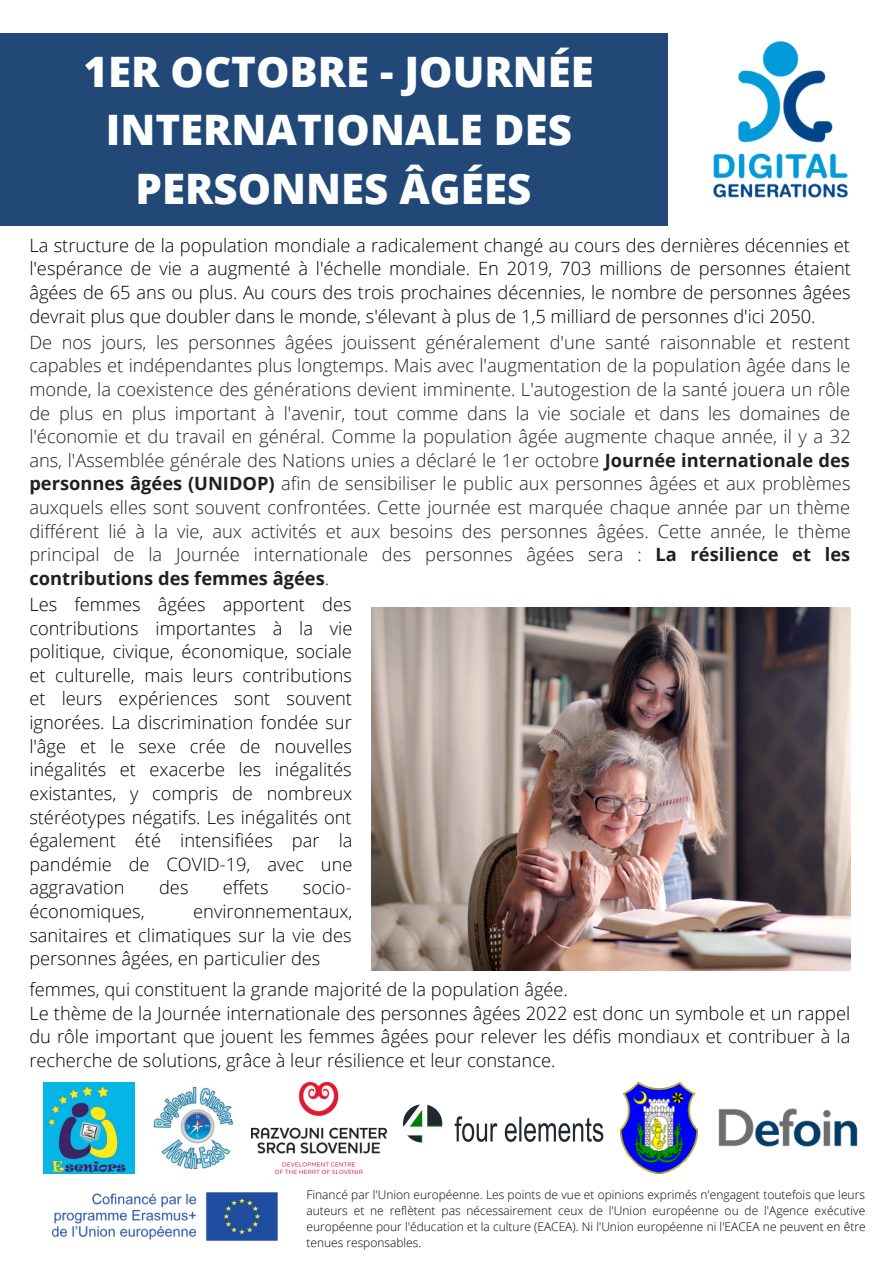
<style>
.page{position:relative;width:893px;height:1264px;background:#fff}
.page>*{position:absolute;margin:0;border:0;box-sizing:border-box;transform-origin:0 0}
.t1{font:800 42px/58.5px "Open Sans";color:#fdfffe;text-align:center}
.t2{font:300 18.3px/23.5px "Open Sans";color:#000;text-align:justify}
.t3{font:300 18.3px/23.5px "Open Sans";color:#231f20;text-align:justify}
.t4{font:300 12px/16px "Open Sans";color:#000;text-align:justify}
.s1{font-weight:700}
</style>
<div class="page">
<div style="left:0;top:33px;width:667px;height:193px;background:#214877"></div>
<img style="left:44px;top:1082px;width:91px;height:91px">
<img style="left:153px;top:1086px;width:81px;height:84px">
<img style="left:251px;top:1082px;width:135px;height:91px">
<img style="left:621px;top:1082px;width:76px;height:91px">
<img style="left:403px;top:1104px;width:201px;height:39px">
<img style="left:718px;top:1108px;width:140px;height:39px">
<img style="left:713px;top:41px;width:135px;height:157px">
<img style="left:372px;top:607px;width:478px;height:363px">
<img style="left:53px;top:1192px;width:225px;height:48px">
<h1 class="t1" style="left:84px;top:41px;width:512px">1ER OCTOBRE - JOURNÉE<br>INTERNATIONALE DES<br>PERSONNES ÂGÉES</h1>
<p class="t2" style="left:29px;top:233px;width:823px">La structure de la population mondiale a radicalement changé au cours des dernières décennies et l'espérance de vie a augmenté à l'échelle mondiale. En 2019, 703 millions de personnes étaient âgées de 65 ans ou plus. Au cours des trois prochaines décennies, le nombre de personnes âgées devrait plus que doubler dans le monde, s'élevant à plus de 1,5 milliard de personnes d'ici 2050.</p>
<p class="t3" style="left:29px;top:330px;width:823px">De nos jours, les personnes âgées jouissent généralement d'une santé raisonnable et restent capables et indépendantes plus longtemps. Mais avec l'augmentation de la population âgée dans le monde, la coexistence des générations devient imminente. L'autogestion de la santé jouera un rôle de plus en plus important à l'avenir, tout comme dans la vie sociale et dans les domaines de l'économie et du travail en général. Comme la population âgée augmente chaque année, il y a 32 ans, l'Assemblée générale des Nations unies a déclaré le 1er octobre <span class="s1">Journée internationale des personnes âgées (UNIDOP)</span> afin de sensibiliser le public aux personnes âgées et aux problèmes auxquels elles sont souvent confrontées. Cette journée est marquée chaque année par un thème différent lié à la vie, aux activités et aux besoins des personnes âgées. Cette année, le thème principal de la Journée internationale des personnes âgées sera : <span class="s1">La résilience et les contributions des femmes âgées</span>.</p>
<p class="t2" style="left:29px;top:592px;width:325px">Les femmes âgées apportent des contributions importantes à la vie politique, civique, économique, sociale et culturelle, mais leurs contributions et leurs expériences sont souvent ignorées. La discrimination fondée sur l'âge et le sexe crée de nouvelles inégalités et exacerbe les inégalités existantes, y compris de nombreux stéréotypes négatifs. Les inégalités ont également été intensifiées par la pandémie de COVID-19, avec une aggravation</p>
<p class="t2" style="left:159px;top:875px;width:31px">des</p>
<p class="t2" style="left:223px;top:875px;width:47px">effets</p>
<p class="t2" style="left:303px;top:875px;width:50px">socio-</p>
<p class="t2" style="left:29px;top:899px;width:117px">économiques,</p>
<p class="t2" style="left:29px;top:899px;width:325px;text-indent:164px">environnementaux, sanitaires et climatiques sur la vie des personnes âgées, en particulier des</p>
<p class="t2" style="left:29px;top:977px;width:822px;text-align:left">femmes, qui constituent la grande majorité de la population âgée.<br>Le thème de la Journée internationale des personnes âgées 2022 est donc un symbole et un rappel du rôle important que jouent les femmes âgées pour relever les défis mondiaux et contribuer à la recherche de solutions, grâce à leur résilience et leur constance.</p>
<p class="t4" style="left:306px;top:1186px;width:560px">Financé par l'Union européenne. Les points de vue et opinions exprimés n'engagent toutefois que leurs auteurs et ne reflètent pas nécessairement ceux de l'Union européenne ou de l'Agence exécutive européenne pour l'éducation et la culture (EACEA). Ni l'Union européenne ni l'EACEA ne peuvent en être tenues responsables.</p>
</div>
